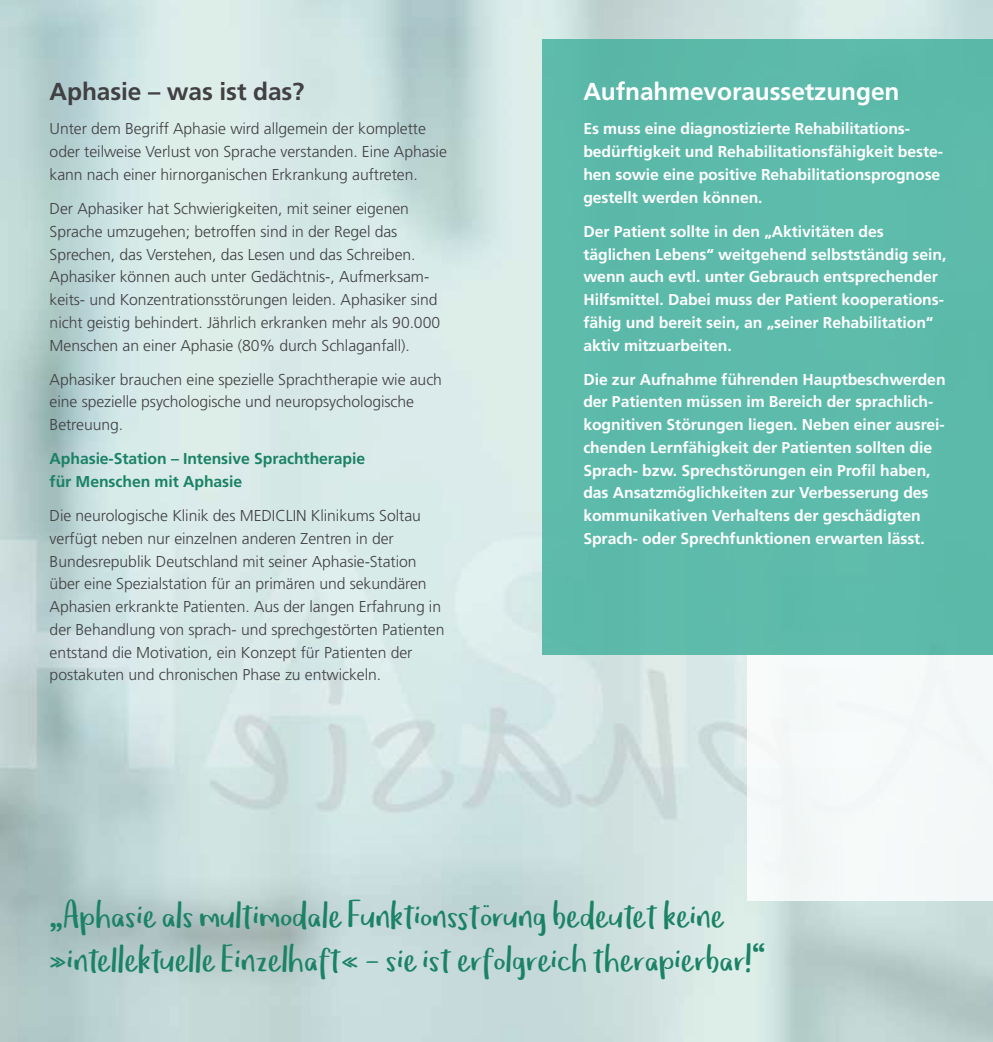
<style>
.page{position:relative;width:993px;height:1042px;background:#fff}
.page>*{position:absolute;margin:0;border:0;box-sizing:border-box;transform-origin:0 0}
.t1{font:36.75px/44.1px "Om Telolet Om";color:#1a8265}
.t2{font:700 24.5px "Frutiger LT";letter-spacing:-.005em;color:#fff}
.t3{font:700 24.5px "Frutiger LT";letter-spacing:-.005em;color:#414042}
.t4{font:300 15.75px/22.8px "Frutiger LT";letter-spacing:-.005em;color:#414042}
.t5{font:700 15.75px/22.8px "Frutiger LT";letter-spacing:-.005em;color:#fff}
.t6{font:700 15.75px/22.8px "Frutiger LT";letter-spacing:-.005em;color:#1a8265}
</style>
<div class="page">
<img style="left:0;top:0;width:992px;height:1042px">
<div style="left:542px;top:40px;width:450px;height:615px;background:#5dbbab"></div>
<div style="left:747px;top:655px;width:245px;height:245px;background:#f5f9f8"></div>
<h2 class="t3" style="left:50px;top:77px;width:256px">Aphasie – was ist das?</h2>
<p class="t4" style="left:50px;top:118px;width:398px">Unter dem Begriff Aphasie wird allgemein der komplette oder teilweise Verlust von Sprache verstanden. Eine Aphasie kann nach einer hirnorganischen Erkrankung auftreten.</p>
<p class="t4" style="left:50px;top:197px;width:392px">Der Aphasiker hat Schwierigkeiten, mit seiner eigenen Sprache umzugehen; betroffen sind in der Regel das Sprechen, das Verstehen, das Lesen und das Schreiben.<br>Aphasiker können auch unter Gedächtnis-, Aufmerksam&shy;keits- und Konzentrationsstörungen leiden. Aphasiker sind nicht geistig behindert. Jährlich erkranken mehr als 90.000<br>Menschen an einer Aphasie (80% durch Schlaganfall).</p>
<p class="t4" style="left:50px;top:368px;width:394px">Aphasiker brauchen eine spezielle Sprachtherapie wie auch eine spezielle psychologische und neuropsychologische<br>Betreuung.</p>
<p class="t6" style="left:50px;top:447px;width:317px">Aphasie-Station – Intensive Sprachtherapie für Menschen mit Aphasie</p>
<p class="t4" style="left:50px;top:504px;width:396px">Die neurologische Klinik des MediClin Klinikums Soltau verfügt neben nur einzelnen anderen Zentren in der Bundesrepublik Deutschland mit seiner Aphasie-Station über eine Spezialstation für an primären und sekundären Aphasien erkrankte Patienten. Aus der langen Erfahrung in der Behandlung von sprach- und sprechgestörten Patienten entstand die Motivation, ein Konzept für Patienten der postakuten und chronischen Phase zu entwickeln.</p>
<h2 class="t2" style="left:583px;top:77px;width:317px">Aufnahmevoraussetzungen</h2>
<p class="t5" style="left:583px;top:118px;width:361px">Es muss eine diagnostizierte Rehabilitations&shy;bedürftigkeit und Rehabilitationsfähigkeit beste&shy;hen sowie eine positive Rehabilitationsprognose gestellt werden können.</p>
<p class="t5" style="left:583px;top:220px;width:364px">Der Patient sollte in den „Aktivitäten des täglichen Lebens“ weitgehend selbstständig sein, wenn auch evtl. unter Gebrauch entsprechender H ilfsmittel. Dabei muss der Patient kooperations&shy;fähig und bereit sein, an „seiner Rehabilitation“ aktiv mitzuarbeiten.</p>
<p class="t5" style="left:583px;top:368px;width:363px">Die zur Aufnahme führenden Hauptbeschwerden der Patienten müssen im Bereich der sprachlich&shy;kognitiven Störungen liegen. Neben einer ausrei&shy;chenden Lernfähigkeit der Patienten sollten die Sprach- bzw. Sprechstörungen ein Profil haben, das Ansatzmöglichkeiten zur Verbesserung des kommunikativen Verhaltens der geschädigten Sprach- oder Sprechfunktionen erwarten lässt.</p>
<h1 class="t1" style="left:50px;top:897px;width:717px">„Aphasie als multimodale Funktionsstörung bedeutet keine »intellektuelle Einzelhaft« – sie ist erfolgreich therapierbar!“</h1>
</div>
